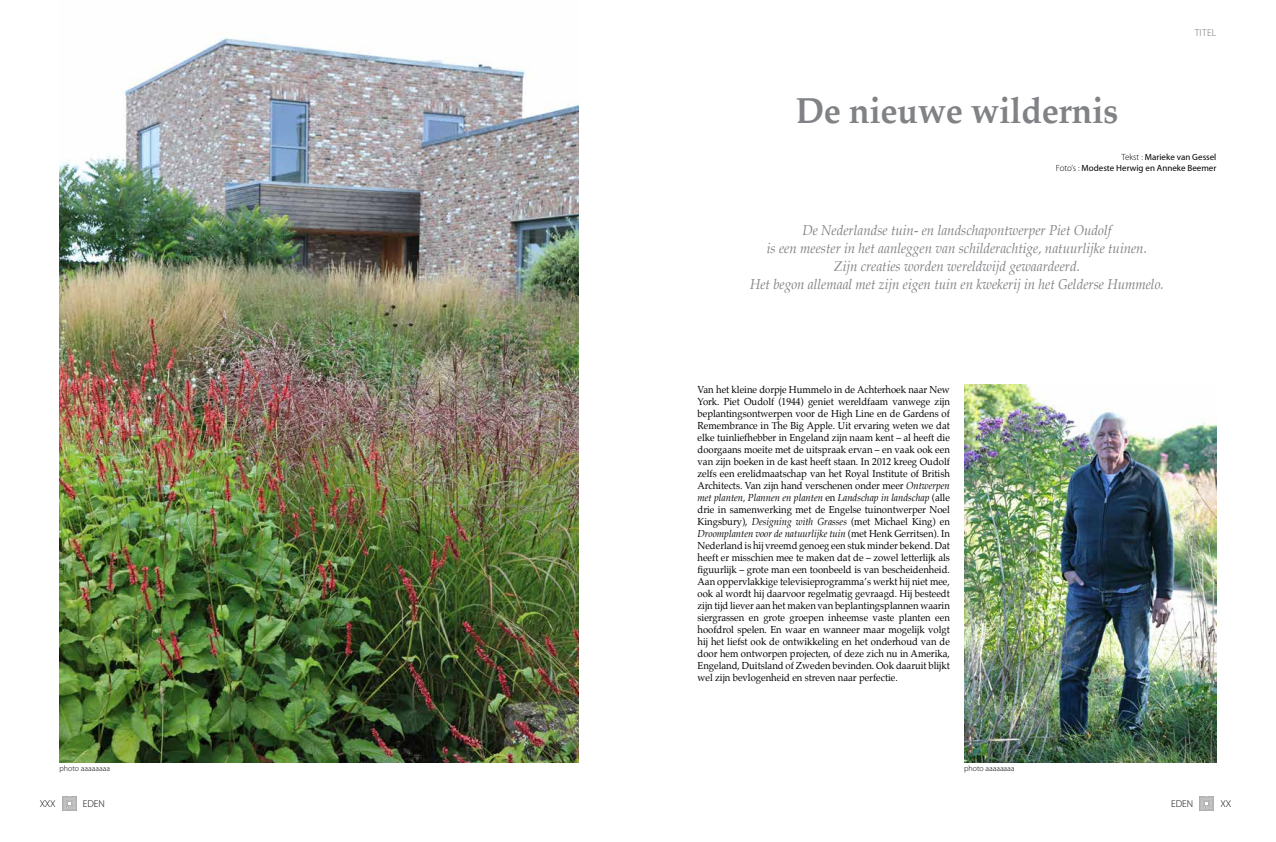
<style>
.page{position:relative;width:1276px;height:842px;background:#fff}
.page>*{position:absolute;margin:0;border:0;box-sizing:border-box;transform-origin:0 0}
.t1{font:700 36px "Palatino";letter-spacing:-.01em;color:#808285;scale:.95 1}
.t2{font:italic 14px/18px "Palatino";color:#808285;text-align:center;scale:.95 1}
.t3{font:10px/12px "Palatino";color:#000;text-align:justify;scale:.95 1}
.t4{font:300 10px "Myriad Pro";color:#000}
.t5{font:300 10px "Myriad Pro";letter-spacing:.03em;color:#6d6e71}
.t6{font:9px/10.8px "Myriad Pro";color:#000;text-align:right}
.t7{font:300 8px "Myriad Pro";color:#000}
.s1{font-weight:300}
.s2{font-style:italic}
</style>
<div class="page">
<img style="left:62px;top:797px;width:14px;height:14px">
<img style="left:1199px;top:797px;width:14px;height:14px">
<img style="left:60px;top:38px;width:518px;height:725px">
<img style="left:964px;top:384px;width:252px;height:379px">
<p class="t5" style="left:1194px;top:27px;width:23px">TITEL</p>
<h1 class="t1" style="left:795px;top:80px;width:341px">De nieuwe wildernis</h1>
<p class="t6" style="left:1055px;top:151px;width:162px"><span class="s1">Tekst :</span> Marieke van Gessel<br><span class="s1">Foto’s :</span> Modeste Herwig en Anneke Beemer</p>
<p class="t2" style="left:750px;top:221px;width:437px">De Nederlandse tuin- en landschapontwerper Piet Oudolf<br>is een meester in het aanleggen van schilderachtige, natuurlijke tuinen.<br>Zijn creaties worden wereldwijd gewaardeerd.<br>Het begon allemaal met zijn eigen tuin en kwekerij in het Gelderse Hummelo.</p>
<p class="t7" style="left:60px;top:764px;width:52px">photo aaaaaaaa</p>
<p class="t3" style="left:697px;top:383px;width:267px">Van het kleine dorpje Hummelo in de Achterhoek naar New York. Piet Oudolf (1944) geniet wereldfaam vanwege zijn beplantingsontwerpen voor de High Line en de Gardens of Remembrance in The Big Apple. Uit ervaring weten we dat elke tuinliefhebber in Engeland zijn naam kent – al heeft die doorgaans moeite met de uitspraak ervan – en vaak ook een van zijn boeken in de kast heeft staan. In 2012 kreeg Oudolf zelfs een erelidmaatschap van het Royal Institute of British Architects. Van zijn hand verschenen onder meer <span class="s2">Ontwerpen met planten, Plannen en planten</span> en <span class="s2">Landschap in landschap</span> (alle drie in samenwerking met de Engelse tuinontwerper Noel Kingsbury), <span class="s2">Designing with Grasses</span> (met Michael King) en <span class="s2">Droomplanten voor de natuurlijke tuin</span> (met Henk Gerritsen). In Nederland is hij vreemd genoeg een stuk minder bekend. Dat heeft er misschien mee te maken dat de – zowel letterlijk als figuurlijk – grote man een toonbeeld is van bescheidenheid.<br>Aan oppervlakkige televisieprogramma’s werkt hij niet mee, ook al wordt hij daarvoor regelmatig gevraagd. Hij besteedt zijn tijd liever aan het maken van beplantingsplannen waarin siergrassen en grote groepen inheemse vaste planten een hoofdrol spelen. En waar en wanneer maar mogelijk volgt hij het liefst ook de ontwikkeling en het onderhoud van de door hem ontworpen projecten, of deze zich nu in Amerika, Engeland, Duitsland of Zweden bevinden. Ook daaruit blijkt wel zijn bevlogenheid en streven naar perfectie.</p>
<p class="t7" style="left:964px;top:764px;width:52px">photo aaaaaaaa</p>
<p class="t4" style="left:40px;top:798px;width:18px">XXX</p>
<p class="t4" style="left:83px;top:798px;width:24px">EDEN</p>
<p class="t4" style="left:1171px;top:798px;width:24px">EDEN</p>
<p class="t4" style="left:1220px;top:798px;width:12px">XX</p>
</div>
